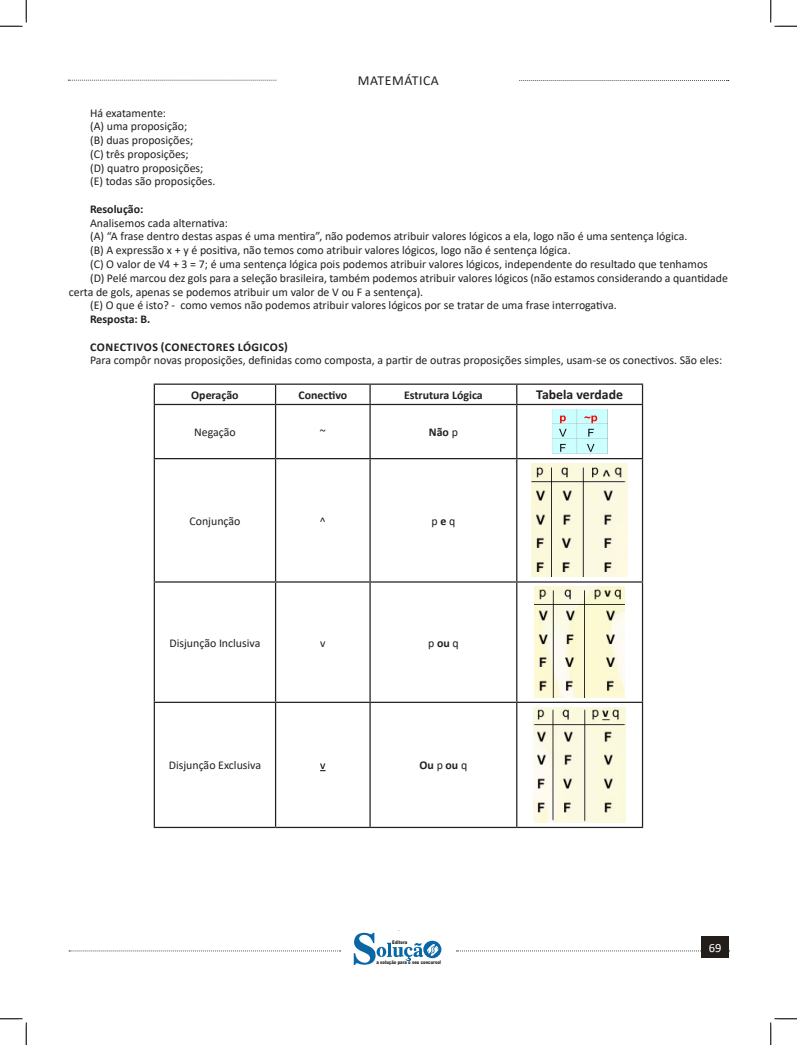
<style>
.page{position:relative;width:797px;height:1045px;background:#fff}
.page>*{position:absolute;margin:0;border:0;box-sizing:border-box;transform-origin:0 0}
.INDICE{font:700 13.75px "Calibri";color:#231f20}
.t1{font:13.75px "Calibri";letter-spacing:.04em;color:#231f20}
.t2{font:12.5px "Calibri";color:#fff}
.INDICE-2{font:11.88px/13.8px "Calibri";color:#231f20}
.INDICE-3{font:700 11.88px "Calibri";color:#231f20}
.INDICE-4{font:700 11.88px "Calibri";letter-spacing:.04em;color:#231f20}
.INDICE-5{font:11.88px "Calibri";color:#000}
.t3{font:900 5px "Arial";color:#231f20;scale:.76 1}
.s1{font-weight:400}
.s2{font-weight:700}
</style>
<div class="page">
<svg style="left:69px;top:950px;width:271px;height:1px"></svg>
<svg style="left:68px;top:80px;width:209px;height:1px"></svg>
<svg style="left:519px;top:80px;width:209px;height:1px"></svg>
<svg style="left:456px;top:950px;width:245px;height:1px"></svg>
<div style="left:701px;top:936px;width:28px;height:22px;background:#241e1b"></div>
<hr style="left:154px;top:383px;width:121px;height:2px;background:#231f20">
<svg style="left:154px;top:385px;width:1px;height:19px"></svg>
<hr style="left:275px;top:383px;width:95px;height:2px;background:#231f20">
<svg style="left:275px;top:385px;width:1px;height:19px"></svg>
<hr style="left:370px;top:383px;width:147px;height:2px;background:#231f20">
<svg style="left:354px;top:383px;width:87px;height:582px"></svg>
<hr style="left:517px;top:383px;width:126px;height:2px;background:#231f20">
<svg style="left:516px;top:385px;width:1px;height:19px"></svg>
<svg style="left:642px;top:385px;width:1px;height:19px"></svg>
<hr style="left:154px;top:404px;width:121px;height:1px;background:#231f20">
<hr style="left:154px;top:405px;width:1px;height:53px;background:#231f20">
<hr style="left:275px;top:404px;width:95px;height:1px;background:#231f20">
<hr style="left:275px;top:405px;width:1px;height:53px;background:#231f20">
<hr style="left:370px;top:404px;width:147px;height:1px;background:#231f20">
<hr style="left:369px;top:405px;width:2px;height:53px;background:#231f20">
<hr style="left:517px;top:404px;width:126px;height:1px;background:#231f20">
<hr style="left:516px;top:405px;width:1px;height:53px;background:#231f20">
<hr style="left:642px;top:405px;width:1px;height:53px;background:#231f20">
<hr style="left:154px;top:458px;width:121px;height:1px;background:#231f20">
<hr style="left:154px;top:459px;width:1px;height:122px;background:#231f20">
<hr style="left:275px;top:458px;width:95px;height:1px;background:#231f20">
<hr style="left:275px;top:459px;width:1px;height:122px;background:#231f20">
<hr style="left:370px;top:458px;width:147px;height:1px;background:#231f20">
<hr style="left:369px;top:459px;width:2px;height:122px;background:#231f20">
<hr style="left:517px;top:458px;width:126px;height:1px;background:#231f20">
<hr style="left:516px;top:459px;width:1px;height:122px;background:#231f20">
<hr style="left:642px;top:459px;width:1px;height:122px;background:#231f20">
<hr style="left:154px;top:581px;width:121px;height:1px;background:#231f20">
<hr style="left:154px;top:582px;width:1px;height:119px;background:#231f20">
<hr style="left:275px;top:581px;width:95px;height:1px;background:#231f20">
<hr style="left:275px;top:582px;width:1px;height:119px;background:#231f20">
<hr style="left:370px;top:581px;width:147px;height:1px;background:#231f20">
<hr style="left:369px;top:582px;width:2px;height:119px;background:#231f20">
<hr style="left:517px;top:581px;width:126px;height:1px;background:#231f20">
<hr style="left:516px;top:582px;width:1px;height:119px;background:#231f20">
<hr style="left:642px;top:582px;width:1px;height:119px;background:#231f20">
<hr style="left:154px;top:701px;width:121px;height:2px;background:#231f20">
<hr style="left:154px;top:703px;width:1px;height:124px;background:#231f20">
<hr style="left:275px;top:701px;width:95px;height:2px;background:#231f20">
<hr style="left:275px;top:703px;width:1px;height:124px;background:#231f20">
<hr style="left:370px;top:701px;width:147px;height:2px;background:#231f20">
<hr style="left:369px;top:703px;width:2px;height:124px;background:#231f20">
<hr style="left:517px;top:701px;width:126px;height:2px;background:#231f20">
<hr style="left:516px;top:703px;width:1px;height:124px;background:#231f20">
<hr style="left:642px;top:703px;width:1px;height:124px;background:#231f20">
<hr style="left:154px;top:827px;width:121px;height:1px;background:#231f20">
<hr style="left:275px;top:827px;width:95px;height:1px;background:#231f20">
<hr style="left:370px;top:827px;width:147px;height:1px;background:#231f20">
<hr style="left:517px;top:827px;width:126px;height:1px;background:#231f20">
<img style="left:552px;top:409px;width:55px;height:44px">
<img style="left:531px;top:463px;width:96px;height:114px">
<img style="left:535px;top:587px;width:89px;height:110px">
<img style="left:533px;top:707px;width:92px;height:115px">
<svg style="left:0;top:0;width:27px;height:27px"></svg>
<svg style="left:0;top:1018px;width:27px;height:27px"></svg>
<svg style="left:770px;top:0;width:27px;height:27px"></svg>
<svg style="left:770px;top:1018px;width:27px;height:27px"></svg>
<p class="t1" style="left:358px;top:71px;width:82px">MATEMÁTICA</p>
<p class="INDICE-2" style="left:90px;top:106px;width:77px">Há exatamente:</p>
<p class="INDICE-2" style="left:90px;top:119px;width:99px">(A) uma proposição;</p>
<p class="INDICE-2" style="left:90px;top:133px;width:105px">(B) duas proposições;</p>
<p class="INDICE-2" style="left:90px;top:147px;width:100px">(C) três proposições;</p>
<p class="INDICE-2" style="left:90px;top:161px;width:115px">(D) quatro proposições;</p>
<p class="INDICE-2" style="left:90px;top:174px;width:127px">(E) todas são proposições.</p>
<p class="INDICE-3" style="left:90px;top:201px;width:55px">Resolução:</p>
<p class="INDICE-2" style="left:90px;top:216px;width:139px">Analisemos cada alternativa:</p>
<p class="INDICE-2" style="left:90px;top:229px;width:599px">(A) “A frase dentro destas aspas é uma mentira”, não podemos atribuir valores lógicos a ela, logo não é uma sentença lógica.</p>
<p class="INDICE-2" style="left:90px;top:243px;width:482px">(B) A expressão x + y é positiva, não temos como atribuir valores lógicos, logo não é sentença lógica.</p>
<p class="INDICE-2" style="left:90px;top:257px;width:619px">(C) O valor de √4 + 3 = 7; é uma sentença lógica pois podemos atribuir valores lógicos, independente do resultado que tenhamos</p>
<p class="INDICE-2" style="left:69px;top:271px;width:660px;text-indent:21px">(D) Pelé marcou dez gols para a seleção brasileira, também podemos atribuir valores lógicos (não estamos considerando a quantidade certa de gols, apenas se podemos atribuir um valor de V ou F a sentença).</p>
<p class="INDICE-2" style="left:90px;top:298px;width:528px">(E) O que é isto? - como vemos não podemos atribuir valores lógicos por se tratar de uma frase interrogativa.</p>
<p class="INDICE-3" style="left:90px;top:311px;width:62px">Resposta: B.</p>
<p class="INDICE-4" style="left:90px;top:338px;width:199px">CONECTIVOS (CONECTORES LÓGICOS)</p>
<p class="INDICE-2" style="left:90px;top:353px;width:633px">Para compôr novas proposições, definidas como composta, a partir de outras proposições simples, usam-se os conectivos. São eles:</p>
<p class="INDICE-3" style="left:191px;top:386px;width:49px">Operação</p>
<p class="INDICE-3" style="left:298px;top:386px;width:50px">Conectivo</p>
<p class="INDICE-3" style="left:404px;top:386px;width:80px">Estrutura Lógica</p>
<p class="INDICE" style="left:536px;top:385px;width:88px">Tabela verdade</p>
<p class="INDICE-2" style="left:194px;top:425px;width:43px">Negação</p>
<p class="INDICE-2" style="left:320px;top:425px;width:7px">~</p>
<p class="INDICE-3" style="left:429px;top:424px;width:30px">Não <span class="s1">p</span></p>
<p class="INDICE-2" style="left:189px;top:513px;width:53px">Conjunção</p>
<p class="INDICE-2" style="left:320px;top:513px;width:7px">^</p>
<p class="INDICE-2" style="left:431px;top:513px;width:25px">p <span class="s2">e</span> q</p>
<p class="INDICE-2" style="left:169px;top:635px;width:93px">Disjunção Inclusiva</p>
<p class="INDICE-2" style="left:320px;top:635px;width:7px">v</p>
<p class="INDICE-2" style="left:428px;top:635px;width:32px">p <span class="s2">ou</span> q</p>
<p class="INDICE-2" style="left:169px;top:758px;width:94px">Disjunção Exclusiva</p>
<p class="INDICE-5" style="left:320px;top:757px;width:7px">v</p>
<p class="INDICE-3" style="left:419px;top:757px;width:49px">Ou <span class="s1">p</span> ou <span class="s1">q</span></p>
<p class="t3" style="left:392px;top:939px;width:21px">Editora</p>
<p class="t3" style="left:376px;top:959px;width:86px">a solução para o seu concurso!</p>
<p class="t2" style="left:709px;top:939px;width:14px">69</p>
</div>
